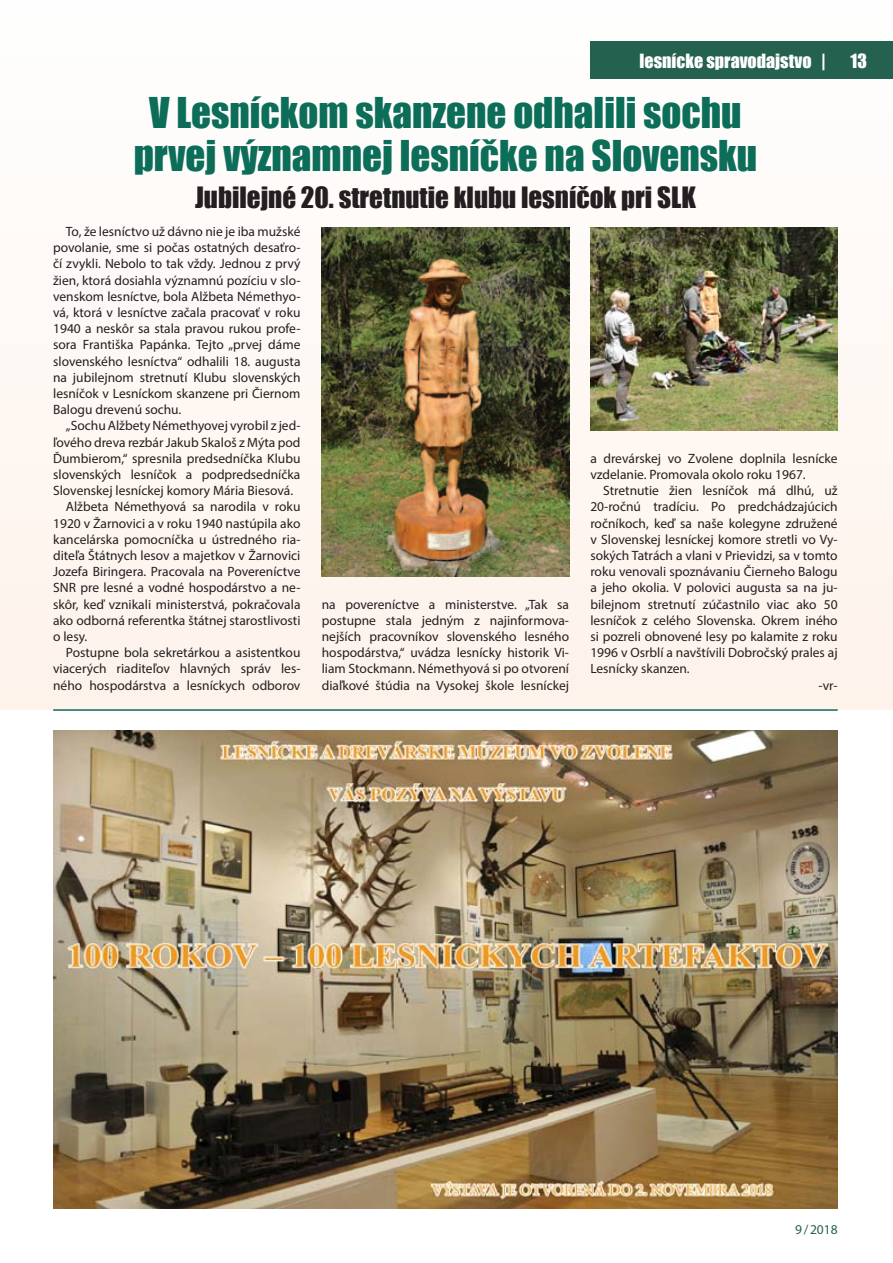
<style>
.page{position:relative;width:893px;height:1263px;background:#fff}
.page>*{position:absolute;margin:0;border:0;box-sizing:border-box;transform-origin:0 0}
.nadpis-30b{font:39px/43.5px "Impact";color:#0c6d58;text-align:center}
.nadpis-30b-2{font:27px "Impact";color:#231f20}
.t1{font:18px "Impact";color:#fff}
.body-text-9b{font:13.5px/16.2px "Myriad Pro";color:#231f20;text-align:justify}
.t2{font:13.5px "Myriad Pro";color:#25614f}
.body-text-9b-autor{font:13.5px "Myriad Pro";color:#231f20}
</style>
<div class="page">
<div style="left:0;top:0;width:893px;height:710px;background:#fef8f5"></div>
<img style="left:590px;top:227px;width:248px;height:203px">
<img style="left:322px;top:227px;width:247px;height:349px">
<img style="left:53px;top:730px;width:785px;height:478px">
<hr style="left:53px;top:709px;width:785px;height:2px;background:#0c6d58">
<div style="left:590px;top:41px;width:303px;height:38px;background:#25614f"></div>
<p class="t1" style="left:640px;top:47px;width:188px">lesnícke spravodajstvo |</p>
<p class="t1" style="left:850px;top:47px;width:18px">13</p>
<p class="nadpis-30b" style="left:134px;top:89px;width:625px">V Lesníckom skanzene odhalili sochu prvej významnej lesníčke na Slovensku</p>
<p class="nadpis-30b-2" style="left:195px;top:176px;width:502px">Jubilejné 20. stretnutie klubu lesníčok pri SLK</p>
<p class="body-text-9b" style="left:53px;top:223px;width:249px;text-indent:13px">To, že lesníctvo už dávno nie je iba mužské povolanie, sme si počas ostatných desaťro&shy;čí zvykli. Nebolo to tak vždy. Jednou z prvý žien, ktorá dosiahla významnú pozíciu v slo&shy;venskom lesníctve, bola Alžbeta Némethyo&shy;vá, ktorá v lesníctve začala pracovať v roku 1940 a neskôr sa stala pravou rukou profe&shy;sora Františka Papánka. Tejto „prvej dáme slovenského lesníctva“ odhalili 18. augusta na jubilejnom stretnutí Klubu slovenských lesníčok v Lesníckom skanzene pri Čiernom Balogu drevenú sochu.</p>
<p class="body-text-9b" style="left:53px;top:417px;width:249px;text-indent:13px">„Sochu Alžbety Némethyovej vyrobil z jed&shy;ľového dreva rezbár Jakub Skaloš z Mýta pod Ďumbierom,“ spresnila predsedníčka Klubu slovenských lesníčok a podpredsedníčka Slovenskej lesníckej komory Mária Biesová.</p>
<p class="body-text-9b" style="left:53px;top:498px;width:249px;text-indent:13px">Alžbeta Némethyová sa narodila v roku 1920 v Žarnovici a v roku 1940 nastúpila ako kancelárska pomocníčka u ústredného ria&shy;diteľa Štátnych lesov a majetkov v Žarnovici Jozefa Biringera. Pracovala na Povereníctve SNR pre lesné a vodné hospodárstvo a ne&shy;skôr, keď vznikali ministerstvá, pokračovala ako odborná referentka štátnej starostlivosti o lesy.</p>
<p class="body-text-9b" style="left:53px;top:644px;width:249px;text-indent:13px">Postupne bola sekretárkou a asistentkou viacerých riaditeľov hlavných správ les&shy;ného hospodárstva a lesníckych odborov</p>
<p class="body-text-9b" style="left:590px;top:450px;width:249px">a drevárskej vo Zvolene doplnila lesnícke vzdelanie. Promovala okolo roku 1967.</p>
<p class="body-text-9b" style="left:590px;top:482px;width:249px;text-indent:13px">Stretnutie žien lesníčok má dlhú, už 20-ročnú tradíciu. Po predchádzajúcich ročníkoch, keď sa naše kolegyne združené v Slovenskej lesníckej komore stretli vo Vy&shy;sokých Tatrách a vlani v Prievidzi, sa v tomto roku venovali spoznávaniu Čierneho Balogu a jeho okolia. V polovici augusta sa na ju&shy;bilejnom stretnutí zúčastnilo viac ako 50 lesníčok z celého Slovenska. Okrem iného si pozreli obnovené lesy po kalamite z roku 1996 v Osrblí a navštívili Dobročský prales aj Lesnícky skanzen.</p>
<p class="body-text-9b-autor" style="left:819px;top:677px;width:21px">-vr-</p>
<p class="body-text-9b" style="left:322px;top:596px;width:249px">na povereníctve a ministerstve. „Tak sa postupne stala jedným z najinformova&shy;nejších pracovníkov slovenského lesného hospodárstva,“ uvádza lesnícky historik Vi&shy;liam Stockmann. Némethyová si po otvorení diaľkové štúdia na Vysokej škole lesníckej</p>
<p class="t2" style="left:795px;top:1221px;width:44px">9/2018</p>
</div>
